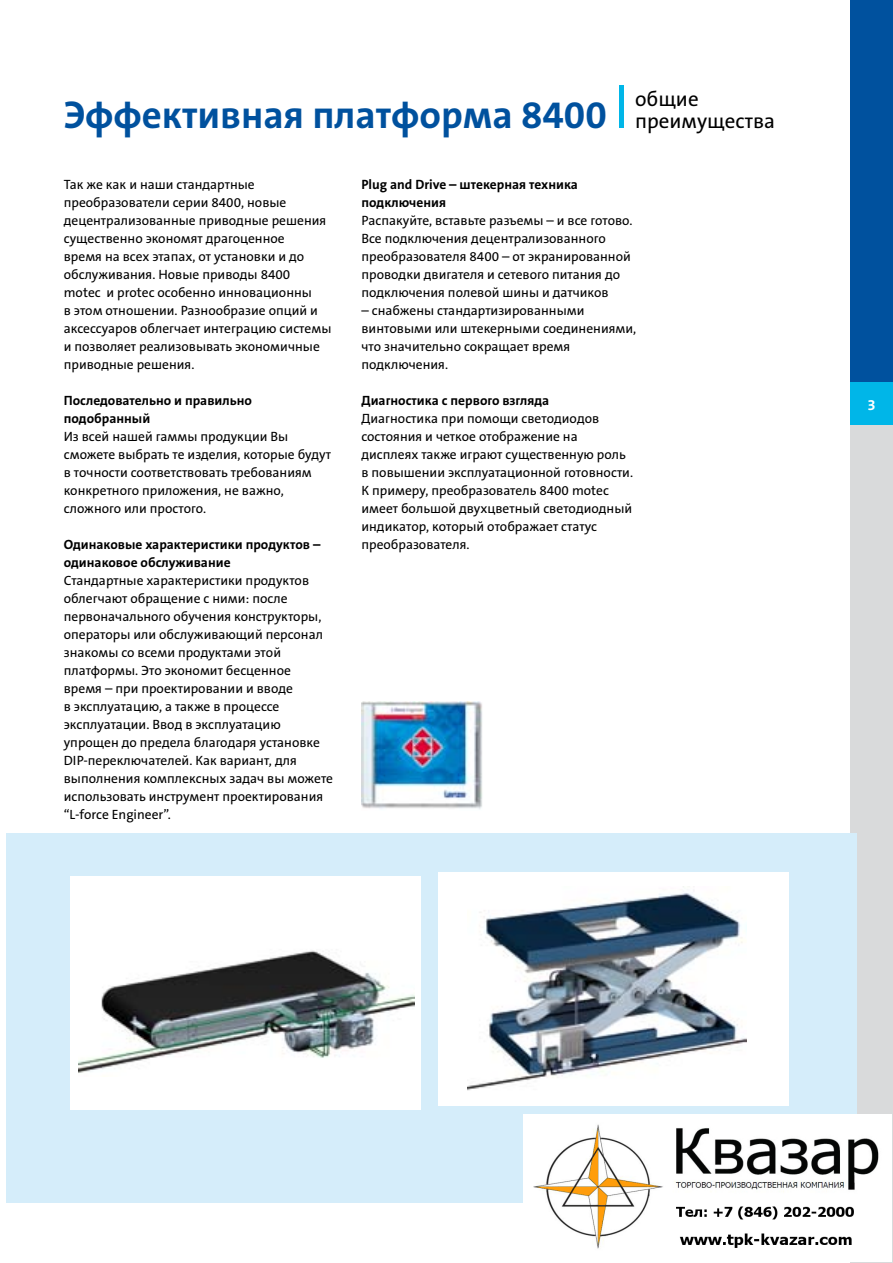
<style>
.page{position:relative;width:893px;height:1263px;background:#fff}
.page>*{position:absolute;margin:0;border:0;box-sizing:border-box;transform-origin:0 0}
.t1{font:700 39px "The Sans Cyr B7";color:#00519e}
.t2{font:21px/21.3px "The Sans Cyr B5";color:#000}
.t3{font:700 15px "The Sans Cyr B7";color:#fff}
.t4{font:13.5px/18px "The Sans Cyr B5";color:#000}
.t5{font:700 13.5px/18px "The Sans Cyr B7";color:#000}
</style>
<div class="page">
<div style="left:850px;top:0;width:43px;height:383px;background:#00519e"></div>
<div style="left:850px;top:425px;width:43px;height:838px;background:#d9dadb"></div>
<div style="left:6px;top:833px;width:851px;height:370px;background:#d5edfa"></div>
<div style="left:850px;top:383px;width:43px;height:42px;background:#00b6e8"></div>
<hr style="left:619px;top:85px;width:4px;height:43px;background:#00b6e8">
<div style="left:70px;top:876px;width:351px;height:234px;background:#fff"></div>
<img style="left:78px;top:950px;width:337px;height:123px">
<div style="left:438px;top:872px;width:351px;height:234px;background:#fff"></div>
<img style="left:467px;top:886px;width:279px;height:205px">
<img style="left:361px;top:702px;width:122px;height:107px">
<img style="left:524px;top:1114px;width:367px;height:147px">
<h1 class="t1" style="left:64px;top:93px;width:544px">Эффективная платформа 8400</h1>
<h2 class="t2" style="left:635px;top:89px;width:142px">общие преимущества</h2>
<p class="t4" style="left:64px;top:176px;width:269px">Так же как и наши стандартные преобразователи серии 8400, новые децентрализованные приводные решения существенно экономят драгоценное<br>время на всех этапах, от установки и до обслуживания. Новые приводы 8400<br>motec и protec особенно инновационны<br>в этом отношении. Разнообразие опций и аксессуаров облегчает интеграцию системы и позволяет реализовывать экономичные приводные решения.</p>
<p class="t5" style="left:64px;top:391px;width:190px">Последовательно и правильно подобранный</p>
<p class="t4" style="left:64px;top:428px;width:269px">Из всей нашей гаммы продукции Вы сможете выбрать те изделия, которые будут в точности соответствовать требованиям конкретного приложения, не важно, сложного или простого.</p>
<p class="t5" style="left:64px;top:535px;width:258px">Одинаковые характеристики продуктов – одинаковое обслуживание</p>
<p class="t4" style="left:64px;top:571px;width:271px">Стандартные характеристики продуктов облегчают обращение с ними: после первоначального обучения конструкторы, операторы или обслуживающий персонал знакомы со всеми продуктами этой платформы. Это экономит бесценное<br>время – при проектировании и вводе<br>в эксплуатацию, а также в процессе эксплуатации. Ввод в эксплуатацию упрощен до предела благодаря установке DIP-переключателей. Как вариант, для выполнения комплексных задач вы можете использовать инструмент проектирования “L-force Engineer”.</p>
<p class="t5" style="left:361px;top:175px;width:218px">Plug and Drive – штекерная техника подключения</p>
<p class="t4" style="left:361px;top:211px;width:273px">Распакуйте, вставьте разъемы – и все готово.<br>Все подключения децентрализованного преобразователя 8400 – от экранированной проводки двигателя и сетевого питания до подключения полевой шины и датчиков</p>
<p class="t4" style="left:361px;top:301px;width:276px">– снабжены стандартизированными винтовыми или штекерными соединениями, что значительно сокращает время подключения.</p>
<p class="t5" style="left:361px;top:391px;width:189px">Диагностика с первого взгляда</p>
<p class="t4" style="left:361px;top:409px;width:273px">Диагностика при помощи светодиодов состояния и четкое отображение на дисплеях также играют существенную роль в повышении эксплуатационной готовности.<br>К примеру, преобразователь 8400 motec имеет большой двухцветный светодиодный индикатор, который отображает статус преобразователя.</p>
<p class="t3" style="left:868px;top:396px;width:10px">3</p>
</div>
